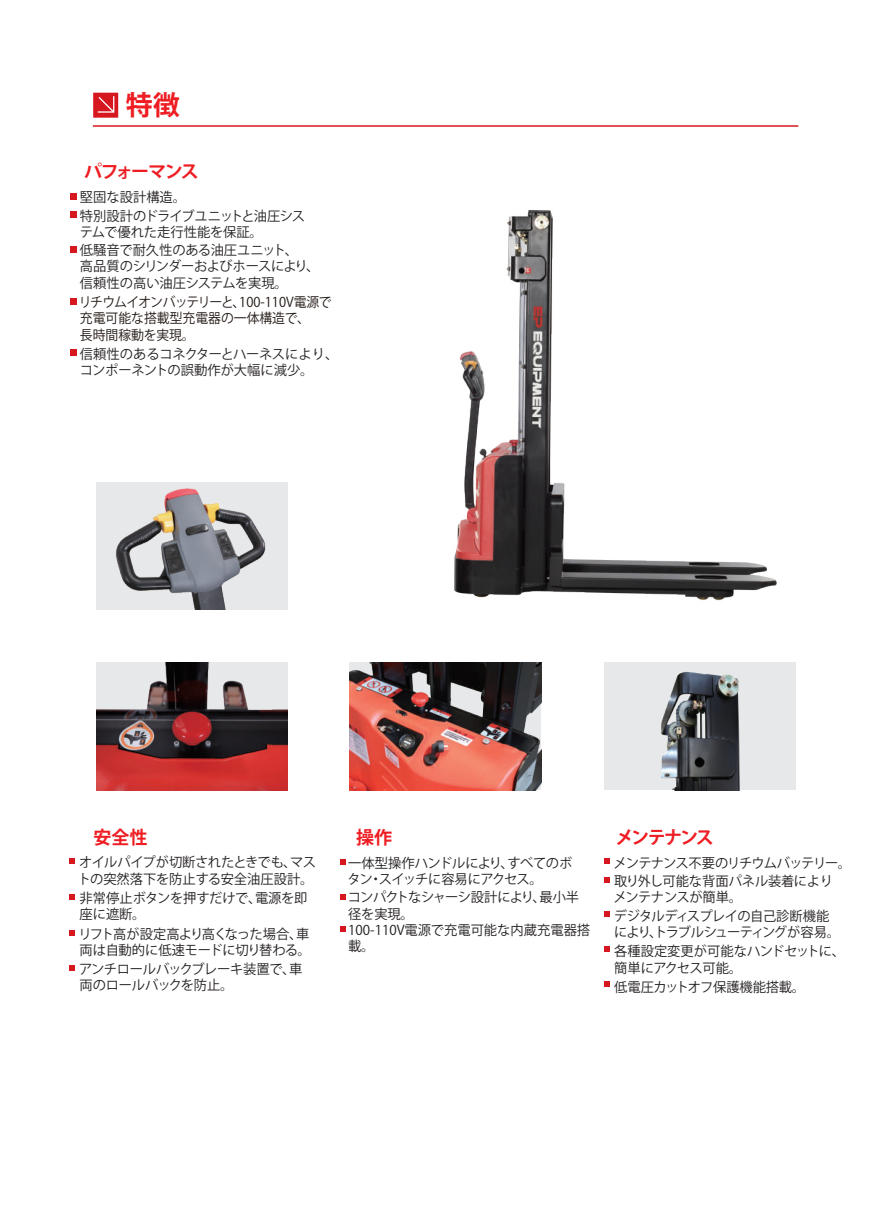
<style>
.page{position:relative;width:893px;height:1212px;background:#fff}
.page>*{position:absolute;margin:0;border:0;box-sizing:border-box;transform-origin:0 0}
.t1{font:700 27px "Koz Go Pr 6 N";color:#ee1d23}
.t2{font:700 18px "Koz Go Pr 6 N";letter-spacing:-.09em;color:#ee1d23}
.t3{font:13.5px/16.2px "Koz Go Pr 6 N";letter-spacing:-.02em;color:#231f20}
.t4{font:13.5px/16.2px "Koz Go Pr 6 N";color:#231f20}
.t5{font:13.5px/18.8px "Koz Go Pr 6 N";letter-spacing:-.05em;color:#231f20}
.t6{font:13.5px/16.2px "Koz Go Pr 6 N";color:#211814;scale:.95 1}
</style>
<div class="page">
<hr style="left:93px;top:125px;width:705px;height:2px;background:#d7171f">
<svg style="left:93px;top:93px;width:25px;height:25px"></svg>
<svg style="left:71px;top:193px;width:6px;height:6px"></svg>
<svg style="left:71px;top:211px;width:6px;height:6px"></svg>
<svg style="left:71px;top:247px;width:6px;height:6px"></svg>
<svg style="left:71px;top:350px;width:6px;height:6px"></svg>
<svg style="left:71px;top:298px;width:6px;height:6px"></svg>
<svg style="left:70px;top:859px;width:5px;height:5px"></svg>
<svg style="left:340px;top:859px;width:5px;height:5px"></svg>
<svg style="left:340px;top:894px;width:5px;height:5px"></svg>
<svg style="left:340px;top:926px;width:5px;height:6px"></svg>
<svg style="left:70px;top:894px;width:5px;height:5px"></svg>
<svg style="left:70px;top:930px;width:5px;height:5px"></svg>
<svg style="left:70px;top:965px;width:5px;height:5px"></svg>
<img style="left:418px;top:125px;width:381px;height:545px">
<img style="left:97px;top:663px;width:191px;height:127px">
<div style="left:604px;top:663px;width:191px;height:127px;background:#e7e8e9"></div>
<img style="left:661px;top:671px;width:79px;height:119px">
<img style="left:350px;top:663px;width:191px;height:127px">
<img style="left:96px;top:482px;width:192px;height:128px">
<svg style="left:604px;top:859px;width:5px;height:5px"></svg>
<svg style="left:604px;top:877px;width:5px;height:5px"></svg>
<svg style="left:604px;top:946px;width:5px;height:5px"></svg>
<svg style="left:604px;top:981px;width:5px;height:5px"></svg>
<svg style="left:604px;top:911px;width:5px;height:6px"></svg>
<h1 class="t1" style="left:126px;top:90px;width:55px">特徴</h1>
<h2 class="t2" style="left:84px;top:161px;width:116px">パフォーマンス</h2>
<p class="t4" style="left:80px;top:188px;width:227px;line-height:18.9px">堅固な設計構造。<br>特別設計のドライブユニットと油圧シス</p>
<p class="t4" style="left:80px;top:223px;width:220px;line-height:18.3px">テムで優れた走行性能を保証。<br>低騒音で耐久性のある油圧ユニット、</p>
<p class="t3" style="left:80px;top:259px;width:241px">高品質のシリンダーおよびホースにより、信頼性の高い油圧システムを実現。</p>
<p class="t6" style="left:79px;top:294px;width:268px">リチウムイオンバッテリーと、100-110V電源で充電可能な搭載型充電器の一体構造で、<br>長時間稼動を実現。</p>
<p class="t4" style="left:80px;top:346px;width:260px">信頼性のあるコネクターとハーネスにより、コンポーネントの誤動作が大幅に減少。</p>
<h2 class="t2" style="left:94px;top:827px;width:55px">安全性</h2>
<p class="t3" style="left:78px;top:855px;width:240px">オイルパイプが切断されたときでも、マストの突然落下を防止する安全油圧設計。</p>
<p class="t3" style="left:80px;top:890px;width:230px">非常停止ボタンを押すだけで、電源を即座に遮断。</p>
<p class="t3" style="left:78px;top:926px;width:234px">リフト高が設定高より高くなった場合、車両は自動的に低速モードに切り替わる。</p>
<p class="t3" style="left:79px;top:961px;width:225px">アンチロールバックブレーキ装置で、車両のロールバックを防止。</p>
<h2 class="t2" style="left:356px;top:827px;width:37px">操作</h2>
<h2 class="t2" style="left:616px;top:827px;width:100px">メンテナンス</h2>
<p class="t3" style="left:348px;top:855px;width:226px">一体型操作ハンドルにより、すべてのボタン・スイッチに容易にアクセス。</p>
<p class="t4" style="left:348px;top:890px;width:244px">コンパクトなシャーシ設計により、最小半径を実現。<br>100-110V電源で充電可能な内蔵充電器搭載。</p>
<p class="t5" style="left:614px;top:853px;width:239px">メンテナンス不要のリチウムバッテリー。取り外し可能な背面パネル装着により</p>
<p class="t3" style="left:613px;top:890px;width:130px">メンテナンスが簡単。</p>
<p class="t5" style="left:614px;top:908px;width:228px;line-height:16.2px">デジタルディスプレイの自己診断機能により、トラブルシューティングが容易。</p>
<p class="t4" style="left:614px;top:944px;width:233px">各種設定変更が可能なハンドセットに、簡単にアクセス可能。</p>
<p class="t3" style="left:614px;top:979px;width:193px">低電圧カットオフ保護機能搭載。</p>
</div>
